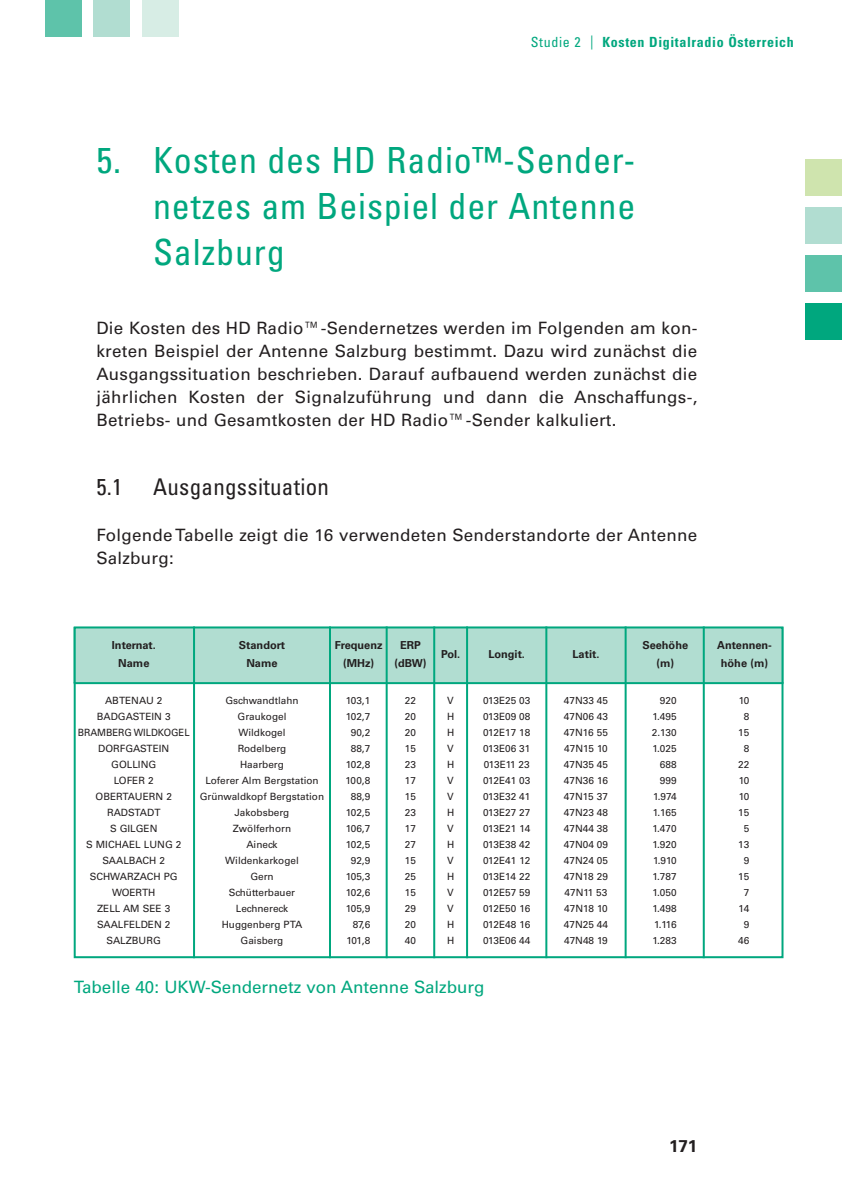
<style>
.page{position:relative;width:842px;height:1191px;background:#fff}
.page>*{position:absolute;margin:0;border:0;box-sizing:border-box;transform-origin:0 0}
.t1{font:condensed 36px/46px "Univers";letter-spacing:.02em;color:#00a77e;text-align:justify}
.t2{font:condensed 23px "Univers";letter-spacing:.015em;color:#231f20}
.t3{font:17px/23px "Univers";letter-spacing:.015em;color:#231f20;text-align:justify}
.t4{font:17px "Univers";color:#00a77e}
.t5{font:700 17px "Univers";color:#231f20}
.t6{font:700 condensed 14px "Univers";letter-spacing:.045em;color:#00a77e}
.t7{font:700 11px/18px "Univers";color:#231f20;text-align:center}
.t8{font:10px/16px "Univers";color:#231f20;text-align:justify}
.s1{font-weight:400}
</style>
<div class="page">
<div style="left:805px;top:159px;width:37px;height:37px;background:#cfe4ae"></div>
<div style="left:805px;top:207px;width:37px;height:37px;background:#b1ddd1"></div>
<div style="left:805px;top:255px;width:37px;height:37px;background:#5ec3aa"></div>
<div style="left:805px;top:303px;width:37px;height:37px;background:#00a77e"></div>
<div style="left:45px;top:0;width:37px;height:37px;background:#5ec3aa"></div>
<div style="left:94px;top:0;width:36px;height:37px;background:#b1ddd1"></div>
<div style="left:142px;top:0;width:37px;height:37px;background:#d7ede5"></div>
<div style="left:74px;top:627px;width:710px;height:56px;background:#b1ddd1"></div>
<hr style="left:74px;top:682px;width:709px;height:2px;background:#00a77e">
<hr style="left:193px;top:626px;width:2px;height:332px;background:#00a77e">
<hr style="left:329px;top:626px;width:2px;height:332px;background:#00a77e">
<hr style="left:386px;top:626px;width:2px;height:332px;background:#00a77e">
<hr style="left:433px;top:626px;width:2px;height:332px;background:#00a77e">
<hr style="left:466px;top:626px;width:2px;height:332px;background:#00a77e">
<hr style="left:545px;top:626px;width:2px;height:332px;background:#00a77e">
<hr style="left:625px;top:626px;width:2px;height:332px;background:#00a77e">
<hr style="left:703px;top:626px;width:2px;height:332px;background:#00a77e">
<div style="left:74px;top:626px;width:709px;height:332px;border:2px solid #00a77e"></div>
<h3 class="t6" style="left:531px;top:37px;width:264px"><span class="s1">Studie 2 |</span> Kosten Digitalradio Österreich</h3>
<h1 class="t1" style="left:153px;top:140px;width:484px;text-indent:-57px">5. Kosten des HD Radio™-Sender&shy;netzes am Beispiel der Antenne Salzburg</h1>
<p class="t3" style="left:96px;top:318px;width:602px">Die Kosten des HD Radio™-Sendernetzes werden im Folgenden am kon&shy;kreten Beispiel der Antenne Salzburg bestimmt. Dazu wird zunächst die Ausgangssituation beschrieben. Darauf aufbauend werden zunächst die jährlichen Kosten der Signalzuführung und dann die Anschaffungs-, Betriebs- und Gesamtkosten der HD Radio™-Sender kalkuliert.</p>
<h2 class="t2" style="left:96px;top:479px;width:28px">5.1</h2>
<h2 class="t2" style="left:153px;top:479px;width:178px">Ausgangssituation</h2>
<h3 class="t3" style="left:96px;top:525px;width:602px">Folgende Tabelle zeigt die 16 verwendeten Senderstandorte der Antenne<br>Salzburg:</h3>
<p class="t7" style="left:112px;top:637px;width:45px">Internat.<br>Name</p>
<p class="t8" style="left:78px;top:693px;width:113px;text-align:center">ABTENAU 2<br>BADGASTEIN 3<br>BRAMBERG WILDKOGEL<br>DORFGASTEIN<br>GOLLING<br>LOFER 2<br>OBERTAUERN 2<br>RADSTADT<br>S GILGEN<br>S MICHAEL LUNG 2<br>SAALBACH 2<br>SCHWARZACH PG<br>WOERTH<br>ZELL AM SEE 3<br>SAALFELDEN 2<br>SALZBURG</p>
<p class="t7" style="left:239px;top:637px;width:48px">Standort<br>Name</p>
<p class="t8" style="left:200px;top:693px;width:126px;text-align:center">Gschwandtlahn<br>Graukogel<br>Wildkogel<br>Rodelberg<br>Haarberg<br>Loferer Alm Bergstation<br>Grünwaldkopf Bergstation<br>Jakobsberg<br>Zwölferhorn<br>Aineck<br>Wildenkarkogel<br>Gern<br>Schütterbauer<br>Lechnereck<br>Huggenberg PTA<br>Gaisberg</p>
<p class="t7" style="left:335px;top:637px;width:49px">Frequenz (MHz)</p>
<p class="t8" style="left:345px;top:693px;width:26px;text-align:right">103,1<br>102,7<br>90,2<br>88,7<br>102,8<br>100,8<br>88,9<br>102,5<br>106,7<br>102,5<br>92,9<br>105,3<br>102,6<br>105,9<br>87,6<br>101,8</p>
<p class="t7" style="left:394px;top:637px;width:33px">ERP (dBW)</p>
<p class="t8" style="left:405px;top:693px;width:13px">22<br>20<br>20<br>15<br>23<br>17<br>15<br>23<br>17<br>27<br>15<br>25<br>15<br>29<br>20<br>40</p>
<p class="t7" style="left:441px;top:646px;width:21px">Pol.</p>
<p class="t8" style="left:447px;top:693px;width:9px">V H H V H V V H V H V H V V H H</p>
<p class="t7" style="left:488px;top:646px;width:38px">Longit.</p>
<p class="t8" style="left:483px;top:693px;width:49px">013E25 03<br>013E09 08<br>012E17 18<br>013E06 31<br>013E11 23<br>012E41 03<br>013E32 41<br>013E27 27<br>013E21 14<br>013E38 42<br>012E41 12<br>013E14 22<br>012E57 59<br>012E50 16<br>012E48 16<br>013E06 44</p>
<h3 class="t4" style="left:74px;top:981px;width:412px">Tabelle 40: UKW-Sendernetz von Antenne Salzburg</h3>
<p class="t7" style="left:572px;top:646px;width:28px">Latit.</p>
<p class="t8" style="left:564px;top:693px;width:46px">47N33 45<br>47N06 43<br>47N16 55<br>47N15 10<br>47N35 45<br>47N36 16<br>47N15 37<br>47N23 48<br>47N44 38<br>47N04 09<br>47N24 05<br>47N18 29<br>47N11 53<br>47N18 10<br>47N25 44<br>47N48 19</p>
<p class="t7" style="left:642px;top:637px;width:47px">Seehöhe (m)</p>
<p class="t8" style="left:652px;top:693px;width:26px;text-align:right">920<br>1.495<br>2.130<br>1.025<br>688<br>999<br>1.974<br>1.165<br>1.470<br>1.920<br>1.910<br>1.787<br>1.050<br>1.498<br>1.116<br>1.283</p>
<p class="t7" style="left:717px;top:637px;width:56px">Antennen&shy;höhe (m)</p>
<p class="t8" style="left:738px;top:693px;width:13px;text-align:center">10<br>8<br>15<br>8<br>22<br>10<br>10<br>15<br>5<br>13<br>9<br>15<br>7<br>14<br>9<br>46</p>
<h3 class="t5" style="left:669px;top:1140px;width:30px">171</h3>
</div>
